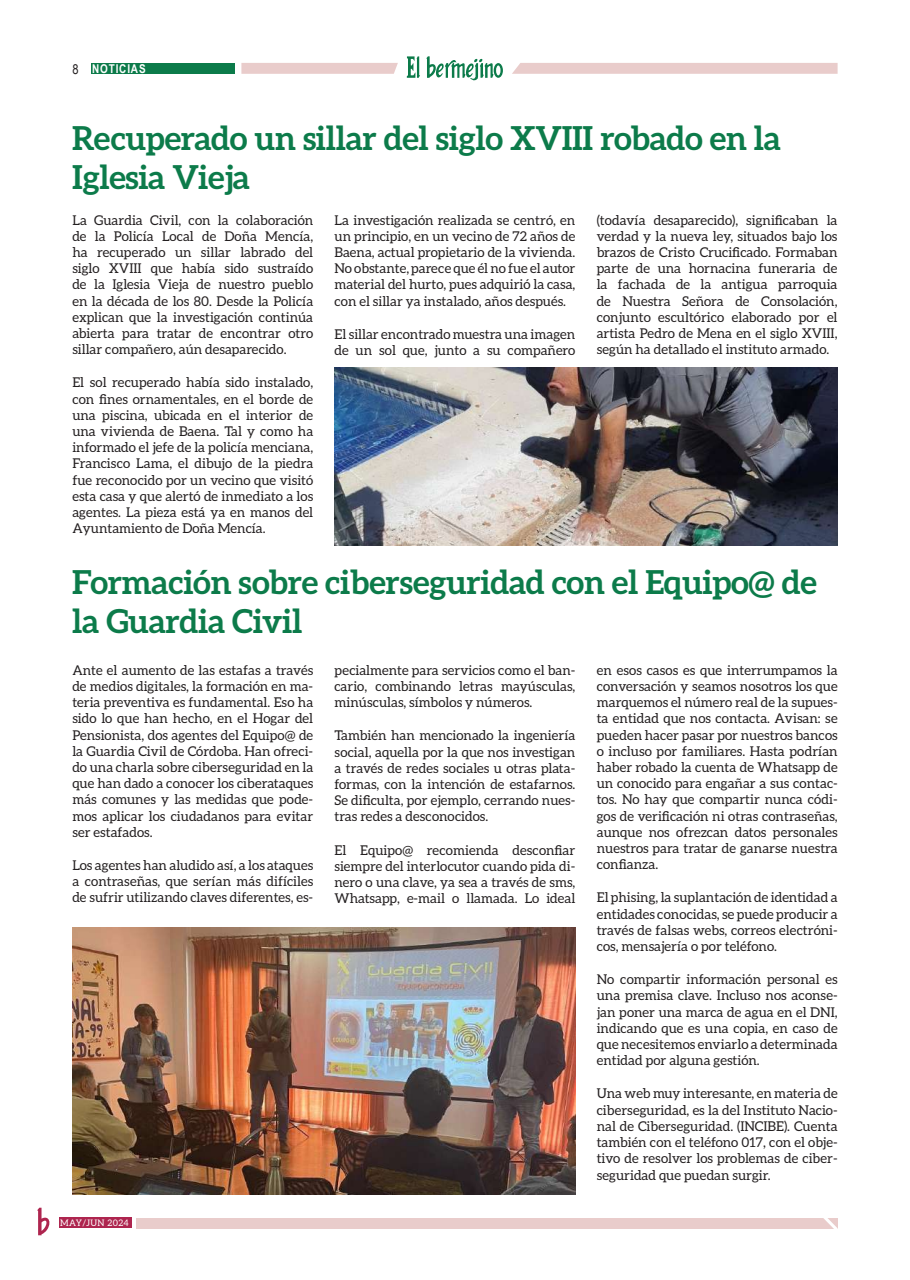
<style>
.page{position:relative;width:910px;height:1280px;background:#fff}
.page>*{position:absolute;margin:0;border:0;box-sizing:border-box;transform-origin:0 0}
.t1{font:700 33px/39.6px "Aleo";letter-spacing:-.01em;color:#0c7b4a}
.t2{font:13.5px/16.2px "Aleo";color:#231f20;text-align:justify}
.t3{font:13.5px "Arial Narrow";color:#231f20}
.t4{font:700 12.15px "Arial Narrow";letter-spacing:.07em;color:#fff}
.t5{font:9px "Aleo";letter-spacing:.05em;color:#fff}
</style>
<div class="page">
<div style="left:136px;top:1217px;width:702px;height:11px;background:#e9cccb"></div>
<svg style="left:819px;top:1217px;width:19px;height:11px"></svg>
<svg style="left:37px;top:1208px;width:13px;height:27px"></svg>
<div style="left:59px;top:1217px;width:72px;height:11px;background:#ae254f"></div>
<svg style="left:512px;top:63px;width:326px;height:11px;background:#e9cdcc"></svg>
<svg style="left:241px;top:63px;width:157px;height:11px;background:#e9cdcc"></svg>
<svg style="left:407px;top:56px;width:13px;height:22px"></svg>
<svg style="left:426px;top:56px;width:77px;height:25px"></svg>
<div style="left:91px;top:63px;width:143px;height:11px;background:#0c7b4a"></div>
<img style="left:334px;top:368px;width:503px;height:177px">
<img style="left:72px;top:927px;width:503px;height:268px">
<p class="t3" style="left:73px;top:59px;width:8px">8</p>
<p class="t4" style="left:92px;top:59px;width:55px">NOTICIAS</p>
<h1 class="t1" style="left:72px;top:118px;width:710px">Recuperado un sillar del siglo XVIII robado en la<br>Iglesia Vieja</h1>
<p class="t2" style="left:72px;top:211px;width:242px">La Guardia Civil, con la colaboración de la Policía Local de Doña Mencía, ha recuperado un sillar labrado del siglo XVIII que había sido sustraído de la Iglesia Vieja de nuestro pueblo en la década de los 80. Desde la Policía explican que la investigación continúa abierta para tratar de encontrar otro sillar compañero, aún desaparecido.</p>
<p class="t2" style="left:72px;top:374px;width:242px">El sol recuperado había sido instalado, con fines ornamentales, en el borde de una piscina, ubicada en el interior de una vivienda de Baena. Tal y como ha informado el jefe de la policía menciana, Francisco Lama, el dibujo de la piedra fue reconocido por un vecino que visitó esta casa y que alertó de inmediato a los agentes. La pieza está ya en manos del Ayuntamiento de Doña Mencía.</p>
<p class="t2" style="left:334px;top:211px;width:242px">La investigación realizada se centró, en un principio, en un vecino de 72 años de Baena, actual propietario de la vivienda.<br>No obstante, parece que él no fue el autor material del hurto, pues adquirió la casa, con el sillar ya instalado, años después.</p>
<p class="t2" style="left:334px;top:326px;width:242px">El sillar encontrado muestra una imagen de un sol que, junto a su compañero</p>
<p class="t2" style="left:597px;top:211px;width:242px">(todavía desaparecido), significaban la verdad y la nueva ley, situados bajo los brazos de Cristo Crucificado. Formaban parte de una hornacina funeraria de la fachada de la antigua parroquia de Nuestra Señora de Consolación, conjunto escultórico elaborado por el artista Pedro de Mena en el siglo XVIII, según ha detallado el instituto armado.</p>
<h1 class="t1" style="left:72px;top:561px;width:746px">Formación sobre ciberseguridad con el Equipo@ de la Guardia Civil</h1>
<p class="t2" style="left:72px;top:662px;width:242px">Ante el aumento de las estafas a través de medios digitales, la formación en ma&shy;teria preventiva es fundamental. Eso ha sido lo que han hecho, en el Hogar del Pensionista, dos agentes del Equipo@ de la Guardia Civil de Córdoba. Han ofreci&shy;do una charla sobre ciberseguridad en la que han dado a conocer los ciberataques más comunes y las medidas que pode&shy;mos aplicar los ciudadanos para evitar ser estafados.</p>
<p class="t2" style="left:72px;top:857px;width:242px">Los agentes han aludido así, a los ataques a contraseñas, que serían más difíciles de sufrir utilizando claves diferentes, es-</p>
<p class="t5" style="left:60px;top:1218px;width:70px">MAY/JUN 2024</p>
<p class="t2" style="left:334px;top:662px;width:242px">pecialmente para servicios como el ban&shy;cario, combinando letras mayúsculas, minúsculas, símbolos y números.</p>
<p class="t2" style="left:334px;top:727px;width:242px">También han mencionado la ingeniería social, aquella por la que nos investigan a través de redes sociales u otras plata&shy;formas, con la intención de estafarnos.<br>Se dificulta, por ejemplo, cerrando nues&shy;tras redes a desconocidos.</p>
<p class="t2" style="left:334px;top:841px;width:242px">El Equipo@ recomienda desconfiar siempre del interlocutor cuando pida di&shy;nero o una clave, ya sea a través de sms, Whatsapp, e-mail o llamada. Lo ideal</p>
<p class="t2" style="left:597px;top:662px;width:242px">en esos casos es que interrumpamos la conversación y seamos nosotros los que marquemos el número real de la supues&shy;ta entidad que nos contacta. Avisan: se pueden hacer pasar por nuestros bancos o incluso por familiares. Hasta podrían haber robado la cuenta de Whatsapp de un conocido para engañar a sus contac&shy;tos. No hay que compartir nunca códi&shy;gos de verificación ni otras contraseñas, aunque nos ofrezcan datos personales nuestros para tratar de ganarse nuestra confianza.</p>
<p class="t2" style="left:597px;top:889px;width:242px">El phising, la suplantación de identidad a entidades conocidas, se puede producir a través de falsas webs, correos electróni&shy;cos, mensajería o por teléfono.</p>
<p class="t2" style="left:597px;top:971px;width:242px">No compartir información personal es una premisa clave. Incluso nos aconse&shy;jan poner una marca de agua en el DNI, indicando que es una copia, en caso de que necesitemos enviarlo a determinada entidad por alguna gestión.</p>
<p class="t2" style="left:597px;top:1085px;width:242px">Una web muy interesante, en materia de ciberseguridad, es la del Instituto Nacio&shy;nal de Ciberseguridad. (INCIBE). Cuenta también con el teléfono 017, con el obje&shy;tivo de resolver los problemas de ciber&shy;seguridad que puedan surgir.</p>
</div>
